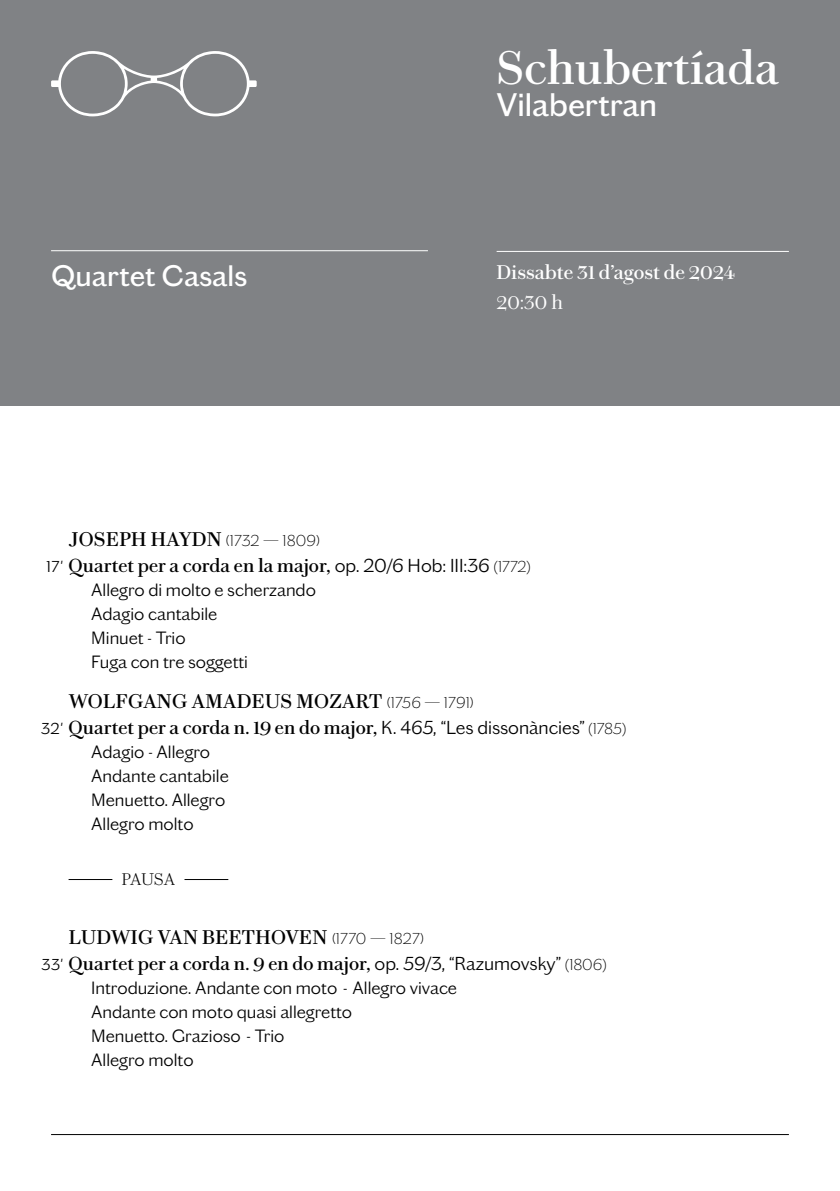
<style>
.page{position:relative;width:840px;height:1191px;background:#fff}
.page>*{position:absolute;margin:0;border:0;box-sizing:border-box;transform-origin:0 0}
.t1{font:47.2px "Chiswick Text";letter-spacing:-.005em;color:#fff}
.t2{font:33px "Chiswick Grotesque";color:#fff}
.t3{font:30px "Chiswick Grotesque";color:#fff}
.t4{font:20px "Chiswick Text";letter-spacing:.02em;color:#000}
.t5{font:20px "Chiswick Text";color:#fff}
.t6{font:300 20px "Chiswick Text";color:#fff}
.t7{font:19px "Chiswick Text";color:#000}
.t8{font:300 18px/24px "Chiswick Grotesque";color:#000}
.t9{font:200 17px "Chiswick Text";letter-spacing:-.01em;color:#000}
.t10{font:300 16px "Chiswick Grotesque";color:#000}
.s1{font-family:"Chiswick Grotesque";font-weight:200;font-size:16px}
.s2{font-family:"Chiswick Grotesque";font-weight:300}
</style>
<div class="page">
<hr style="left:51px;top:1134px;width:737px;height:1px;background:#000">
<div style="left:0;top:0;width:839px;height:405px;background:#808285"></div>
<hr style="left:51px;top:250px;width:376px;height:1px;background:#fff">
<hr style="left:496px;top:251px;width:292px;height:1px;background:#fff">
<svg style="left:51px;top:51px;width:205px;height:65px"></svg>
<hr style="left:69px;top:879px;width:43px;height:1px;background:#000">
<hr style="left:184px;top:879px;width:44px;height:1px;background:#000">
<h3 class="t3" style="left:51px;top:253px;width:198px">Quartet Casals</h3>
<h1 class="t1" style="left:496px;top:33px;width:284px">Schubertíada</h1>
<h2 class="t2" style="left:496px;top:80px;width:162px">Vilabertran</h2>
<p class="t5" style="left:496px;top:257px;width:240px">Dissabte 31 d’agost de 2024</p>
<p class="t6" style="left:496px;top:288px;width:68px">20:30 h</p>
<p class="t4" style="left:69px;top:524px;width:253px">JOSEPH HAYDN <span class="s1">(1732 — 1809)</span></p>
<p class="t7" style="left:69px;top:551px;width:463px">Quartet per a corda en la major, <span class="s2">op. 20/6 Hob: III:36</span> <span class="s1">(1772)</span></p>
<p class="t8" style="left:91px;top:576px;width:226px">Allegro di molto e scherzando<br>Adagio cantabile<br>Minuet - Trio<br>Fuga con tre soggetti</p>
<p class="t4" style="left:69px;top:686px;width:406px">WOLFGANG AMADEUS MOZART <span class="s1">(1756 — 1791)</span></p>
<p class="t7" style="left:69px;top:713px;width:559px">Quartet per a corda n. 19 en do major, <span class="s2">K. 465, “Les dissonàncies”</span> <span class="s1">(1785)</span></p>
<p class="t8" style="left:91px;top:738px;width:139px">Adagio - Allegro<br>Andante cantabile<br>Menuetto. Allegro<br>Allegro molto</p>
<p class="t9" style="left:122px;top:867px;width:55px">PAUSA</p>
<p class="t10" style="left:46px;top:555px;width:18px">17'</p>
<p class="t10" style="left:41px;top:717px;width:24px">32'</p>
<p class="t4" style="left:69px;top:922px;width:357px">LUDWIG VAN BEETHOVEN <span class="s1">(1770 — 1827)</span></p>
<p class="t7" style="left:69px;top:949px;width:539px">Quartet per a corda n. 9 en do major, <span class="s2">op. 59/3, “Razumovsky”</span> <span class="s1">(1806)</span></p>
<p class="t8" style="left:91px;top:974px;width:367px">Introduzione. Andante con moto - Allegro vivace<br>Andante con moto quasi allegretto<br>Menuetto. Grazioso - Trio<br>Allegro molto</p>
<p class="t10" style="left:42px;top:952px;width:23px">33'</p>
</div>
